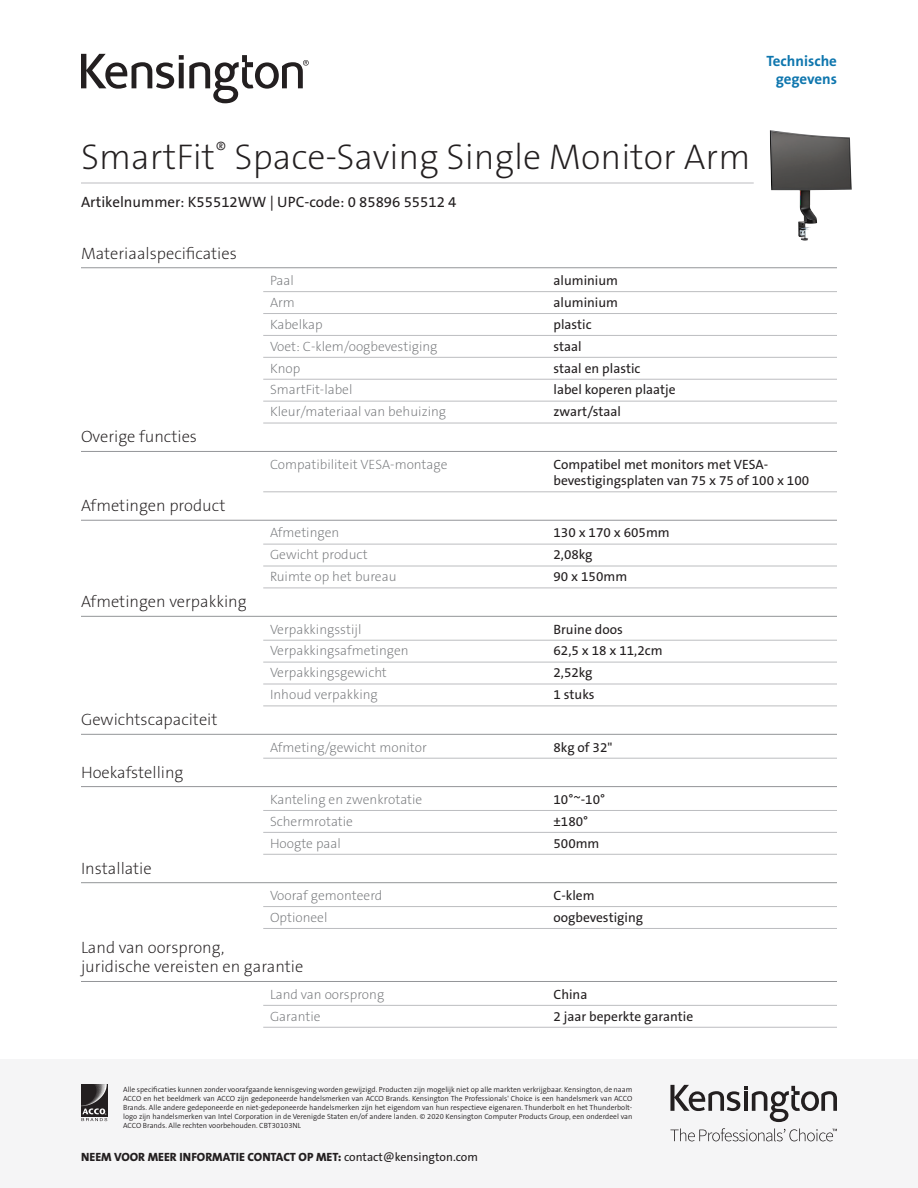
<style>
.page{position:relative;width:918px;height:1188px;background:#fff}
.page>*{position:absolute;margin:0;border:0;box-sizing:border-box;transform-origin:0 0}
.Main_Header{font:36px "The Sans KENSINGTON2 XL";color:#231f20}
.t1{font:16.5px/19.8px "The Sans KENSINGTON2 XL";color:#231f20}
.Part_No__UPC{font:15px "The Sans KENSINGTON5 Rg";color:#231f20}
.Part_No__UPC-2{font:15px/18px "The Sans KENSINGTON7 Bd";color:#0e76ae;text-align:right}
.Bullets{font:13.5px "The Sans KENSINGTON2 XL";color:#76787b}
.Bullets-2{font:13.5px/16.5px "The Sans KENSINGTON5 Rg";color:#231f20}
.t2{font:12px "The Sans KENSINGTON8 XB";color:#231f20}
.t3{font:7.5px/9px "The Sans KENSINGTON4 SL";color:#231f20;text-align:justify}
.s1{font-family:"The Sans KENSINGTON5 Rg"}
</style>
<div class="page">
<hr style="left:81px;top:267px;width:756px;height:1px;background:#939598">
<hr style="left:263px;top:291px;width:574px;height:1px;background:#bcbdc0">
<hr style="left:263px;top:313px;width:574px;height:1px;background:#bcbdc0">
<hr style="left:263px;top:335px;width:574px;height:1px;background:#bcbdc0">
<hr style="left:263px;top:357px;width:574px;height:1px;background:#bcbdc0">
<hr style="left:263px;top:379px;width:574px;height:1px;background:#bcbdc0">
<hr style="left:263px;top:401px;width:574px;height:1px;background:#bcbdc0">
<hr style="left:263px;top:423px;width:574px;height:1px;background:#bcbdc0">
<hr style="left:81px;top:451px;width:756px;height:1px;background:#939598">
<hr style="left:263px;top:492px;width:574px;height:1px;background:#bcbdc0">
<hr style="left:81px;top:520px;width:756px;height:1px;background:#939598">
<hr style="left:263px;top:544px;width:574px;height:1px;background:#bcbdc0">
<hr style="left:263px;top:566px;width:574px;height:1px;background:#bcbdc0">
<hr style="left:263px;top:588px;width:574px;height:1px;background:#bcbdc0">
<hr style="left:81px;top:616px;width:756px;height:1px;background:#939598">
<hr style="left:263px;top:640px;width:574px;height:1px;background:#bcbdc0">
<hr style="left:263px;top:662px;width:574px;height:1px;background:#bcbdc0">
<hr style="left:263px;top:684px;width:574px;height:1px;background:#bcbdc0">
<hr style="left:263px;top:706px;width:574px;height:1px;background:#bcbdc0">
<hr style="left:81px;top:734px;width:756px;height:1px;background:#939598">
<hr style="left:263px;top:758px;width:574px;height:1px;background:#bcbdc0">
<hr style="left:81px;top:786px;width:756px;height:1px;background:#939598">
<hr style="left:263px;top:810px;width:574px;height:1px;background:#bcbdc0">
<hr style="left:263px;top:832px;width:574px;height:1px;background:#bcbdc0">
<hr style="left:263px;top:854px;width:574px;height:1px;background:#bcbdc0">
<hr style="left:81px;top:882px;width:756px;height:1px;background:#939598">
<hr style="left:263px;top:906px;width:574px;height:1px;background:#bcbdc0">
<hr style="left:263px;top:928px;width:574px;height:1px;background:#bcbdc0">
<hr style="left:81px;top:981px;width:756px;height:1px;background:#939598">
<hr style="left:263px;top:1005px;width:574px;height:1px;background:#bcbdc0">
<hr style="left:263px;top:1027px;width:574px;height:1px;background:#bcbdc0">
<svg style="left:81px;top:54px;width:228px;height:49px"></svg>
<hr style="left:81px;top:183px;width:673px;height:1px;background:#bcbdc0">
<img style="left:770px;top:130px;width:82px;height:111px">
<div style="left:0;top:1060px;width:918px;height:128px;background:#f5f5f6"></div>
<img style="left:81px;top:1085px;width:27px;height:31px">
<svg style="left:81px;top:1108px;width:26px;height:13px"></svg>
<svg style="left:670px;top:1085px;width:167px;height:37px"></svg>
<svg style="left:670px;top:1128px;width:167px;height:13px"></svg>
<p class="Part_No__UPC-2" style="left:766px;top:52px;width:72px">Technische gegevens</p>
<p class="Main_Header" style="left:81px;top:138px;width:671px">SmartFit<sup>®</sup> Space-Saving Single Monitor Arm</p>
<p class="Part_No__UPC" style="left:81px;top:194px;width:377px">Artikelnummer: K55512WW | UPC-code: 0 85896 55512 4</p>
<p class="t1" style="left:81px;top:244px;width:157px">Materiaalspecificaties</p>
<p class="t1" style="left:81px;top:427px;width:118px">Overige functies</p>
<p class="Bullets" style="left:270px;top:273px;width:25px">Paal</p>
<p class="Bullets-2" style="left:554px;top:273px;width:66px">aluminium</p>
<p class="Bullets" style="left:270px;top:295px;width:26px">Arm</p>
<p class="Bullets-2" style="left:554px;top:294px;width:66px">aluminium</p>
<p class="Bullets" style="left:270px;top:317px;width:54px">Kabelkap</p>
<p class="Bullets-2" style="left:554px;top:316px;width:40px">plastic</p>
<p class="Bullets" style="left:270px;top:339px;width:169px">Voet: C-klem/oogbevestiging</p>
<p class="Bullets-2" style="left:554px;top:338px;width:30px">staal</p>
<p class="Bullets" style="left:270px;top:361px;width:32px">Knop</p>
<p class="Bullets-2" style="left:554px;top:360px;width:89px">staal en plastic</p>
<p class="Bullets" style="left:270px;top:383px;width:84px">SmartFit-label</p>
<p class="Bullets-2" style="left:554px;top:382px;width:124px">label koperen plaatje</p>
<p class="Bullets" style="left:270px;top:405px;width:178px">Kleur/materiaal van behuizing</p>
<p class="Bullets-2" style="left:554px;top:404px;width:69px">zwart/staal</p>
<p class="t1" style="left:81px;top:496px;width:146px">Afmetingen product</p>
<p class="t1" style="left:81px;top:592px;width:167px">Afmetingen verpakking</p>
<p class="t1" style="left:81px;top:710px;width:138px">Gewichtscapaciteit</p>
<p class="t1" style="left:81px;top:763px;width:104px">Hoekafstelling</p>
<p class="t1" style="left:81px;top:859px;width:72px">Installatie</p>
<p class="Bullets" style="left:270px;top:457px;width:179px">Compatibiliteit VESA-montage</p>
<p class="Bullets-2" style="left:554px;top:456px;width:257px">Compatibel met monitors met VESA&shy;bevestigingsplaten van 75 x 75 of 100 x 100</p>
<p class="Bullets" style="left:270px;top:526px;width:71px">Afmetingen</p>
<p class="Bullets-2" style="left:554px;top:525px;width:118px">130 x 170 x 605mm</p>
<p class="Bullets" style="left:270px;top:548px;width:99px">Gewicht product</p>
<p class="Bullets-2" style="left:554px;top:547px;width:41px">2,08kg</p>
<p class="Bullets" style="left:270px;top:569px;width:128px">Ruimte op het bureau</p>
<p class="Bullets-2" style="left:554px;top:569px;width:75px">90 x 150mm</p>
<p class="Bullets" style="left:270px;top:622px;width:93px">Verpakkingsstijl</p>
<p class="Bullets-2" style="left:554px;top:621px;width:71px">Bruine doos</p>
<p class="Bullets" style="left:270px;top:644px;width:140px">Verpakkingsafmetingen</p>
<p class="Bullets-2" style="left:554px;top:643px;width:111px">62,5 x 18 x 11,2cm</p>
<p class="Bullets" style="left:270px;top:666px;width:118px">Verpakkingsgewicht</p>
<p class="Bullets-2" style="left:554px;top:665px;width:41px">2,52kg</p>
<p class="Bullets" style="left:270px;top:687px;width:109px">Inhoud verpakking</p>
<p class="Bullets-2" style="left:554px;top:687px;width:43px">1 stuks</p>
<p class="Bullets" style="left:270px;top:740px;width:158px">Afmeting/gewicht monitor</p>
<p class="Bullets-2" style="left:554px;top:739px;width:60px">8kg of 32"</p>
<p class="Bullets" style="left:270px;top:792px;width:154px">Kanteling en zwenkrotatie</p>
<p class="Bullets-2" style="left:554px;top:791px;width:53px">10°~-10°</p>
<p class="Bullets" style="left:270px;top:814px;width:84px">Schermrotatie</p>
<p class="Bullets-2" style="left:554px;top:813px;width:36px">±180°</p>
<p class="Bullets" style="left:270px;top:836px;width:72px">Hoogte paal</p>
<p class="Bullets-2" style="left:554px;top:835px;width:48px">500mm</p>
<p class="Bullets" style="left:270px;top:888px;width:114px">Vooraf gemonteerd</p>
<p class="Bullets-2" style="left:554px;top:888px;width:43px">C-klem</p>
<p class="Bullets" style="left:270px;top:910px;width:59px">Optioneel</p>
<p class="Bullets-2" style="left:554px;top:909px;width:91px">oogbevestiging</p>
<p class="t1" style="left:81px;top:938px;width:224px">Land van oorsprong,<br>juridische vereisten en garantie</p>
<p class="Bullets" style="left:270px;top:987px;width:116px">Land van oorsprong</p>
<p class="Bullets-2" style="left:554px;top:986px;width:35px">China</p>
<p class="Bullets" style="left:270px;top:1009px;width:52px">Garantie</p>
<p class="Bullets-2" style="left:554px;top:1008px;width:141px">2 jaar beperkte garantie</p>
<p class="t3" style="left:123px;top:1085px;width:511px">Alle specificaties kunnen zonder voorafgaande kennisgeving worden gewijzigd. Producten zijn mogelijk niet op alle markten verkrijgbaar. Kensington, de naam ACCO en het beeldmerk van ACCO zijn gedeponeerde handelsmerken van ACCO Brands. Kensington The Professionals' Choice is een handelsmerk van ACCO Brands. Alle andere gedeponeerde en niet-gedeponeerde handelsmerken zijn het eigendom van hun respectieve eigenaren. Thunderbolt en het Thunderbolt&shy;logo zijn handelsmerken van Intel Corporation in de Verenigde Staten en/of andere landen. © 2020 Kensington Computer Products Group, een onderdeel van ACCO Brands. Alle rechten voorbehouden. CBT30103NL</p>
<p class="t2" style="left:81px;top:1150px;width:398px">NEEM VOOR MEER INFORMATIE CONTACT OP MET: <span class="s1">contact@kensington.com</span></p>
</div>
